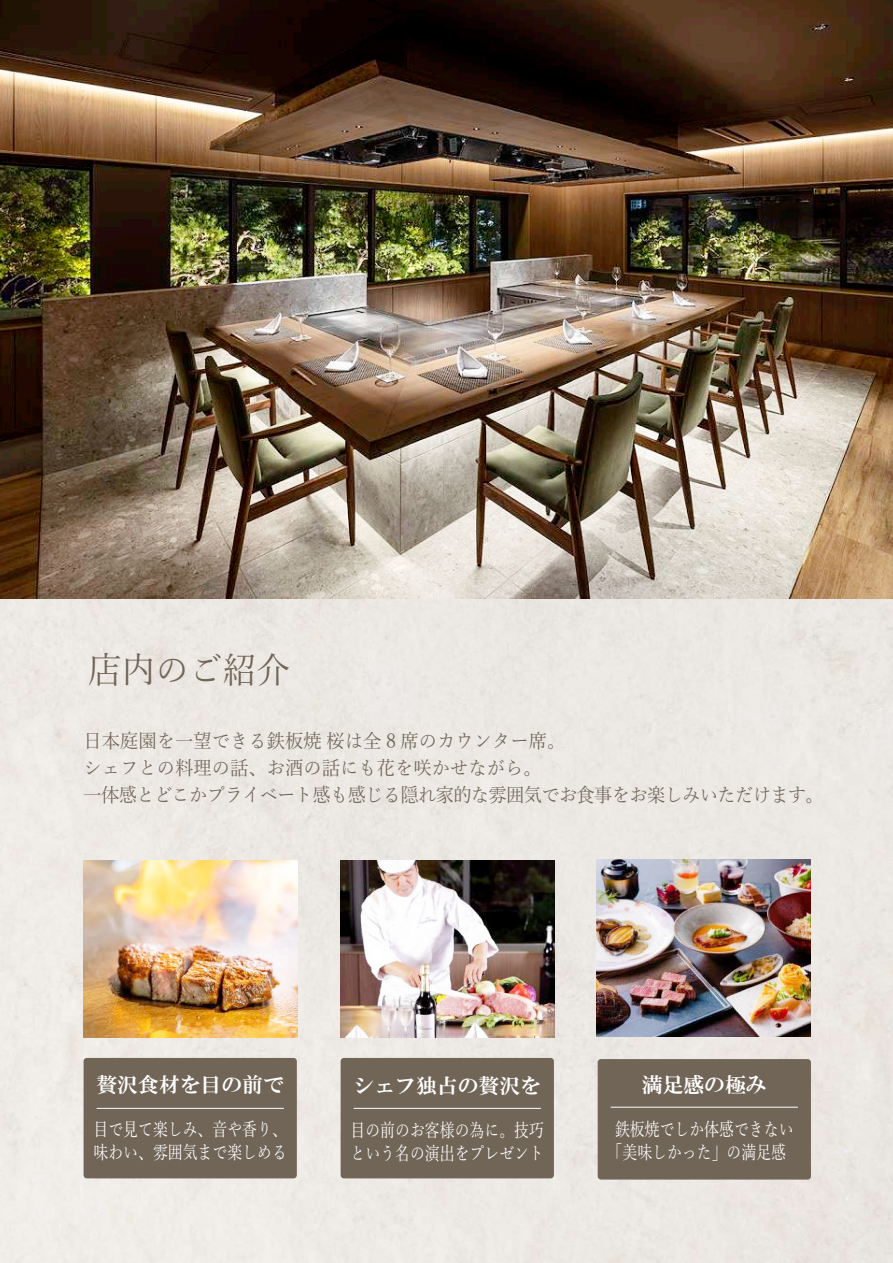
<style>
.page{position:relative;width:893px;height:1263px;background:#fff}
.page>*{position:absolute;margin:0;border:0;box-sizing:border-box;transform-origin:0 0}
.t1{font:35.85px "Yu Mincho";color:#716557;scale:.94 1}
.t2{font:20.85px "HGS Mincho E";color:#fff}
.t3{font:19.5px/27px "Yu Mincho";color:#716557;scale:.94 1}
.t4{font:18.45px/23.1px "Yu Mincho";color:#fff;scale:.8 1}
</style>
<div class="page">
<div style="left:0;top:599px;width:893px;height:664px;background:#ece9e4"></div>
<img style="left:0;top:0;width:893px;height:599px">
<img style="left:84px;top:861px;width:214px;height:177px">
<div style="left:84px;top:1058px;width:213px;height:120px;background:#716557;border-radius:3px"></div>
<hr style="left:97px;top:1108px;width:187px;height:1px;background:#fff">
<img style="left:340px;top:861px;width:214px;height:177px">
<div style="left:341px;top:1058px;width:213px;height:120px;background:#716557;border-radius:3px"></div>
<hr style="left:354px;top:1108px;width:187px;height:1px;background:#fff">
<img style="left:597px;top:860px;width:214px;height:176px">
<div style="left:598px;top:1059px;width:213px;height:120px;background:#716557;border-radius:3px"></div>
<hr style="left:611px;top:1107px;width:187px;height:1px;background:#fff">
<h1 class="t1" style="left:88px;top:637px;width:216px">店内のご紹介</h1>
<p class="t3" style="left:84px;top:726px;width:789px">日本庭園を一望できる鉄板焼 桜は全 8 席のカウンター席。<br>シェフとの料理の話、お酒の話にも花を咲かせながら。<br>一体感とどこかプライベート感も感じる隠れ家的な雰囲気でお食事をお楽しみいただけます。</p>
<p class="t2" style="left:96px;top:1074px;width:189px">贅沢食材を目の前で</p>
<p class="t4" style="left:93px;top:1116px;width:243px">目で見て楽しみ、音や香り、味わい、雰囲気まで楽しめる</p>
<p class="t2" style="left:353px;top:1075px;width:189px">シェフ独占の贅沢を</p>
<p class="t4" style="left:351px;top:1117px;width:243px">目の前のお客様の為に。技巧という名の演出をプレゼント</p>
<p class="t2" style="left:642px;top:1074px;width:126px">満足感の極み</p>
<p class="t4" style="left:608px;top:1116px;width:234px;text-align:center">鉄板焼でしか体感できない「美味しかった」の満足感</p>
</div>
